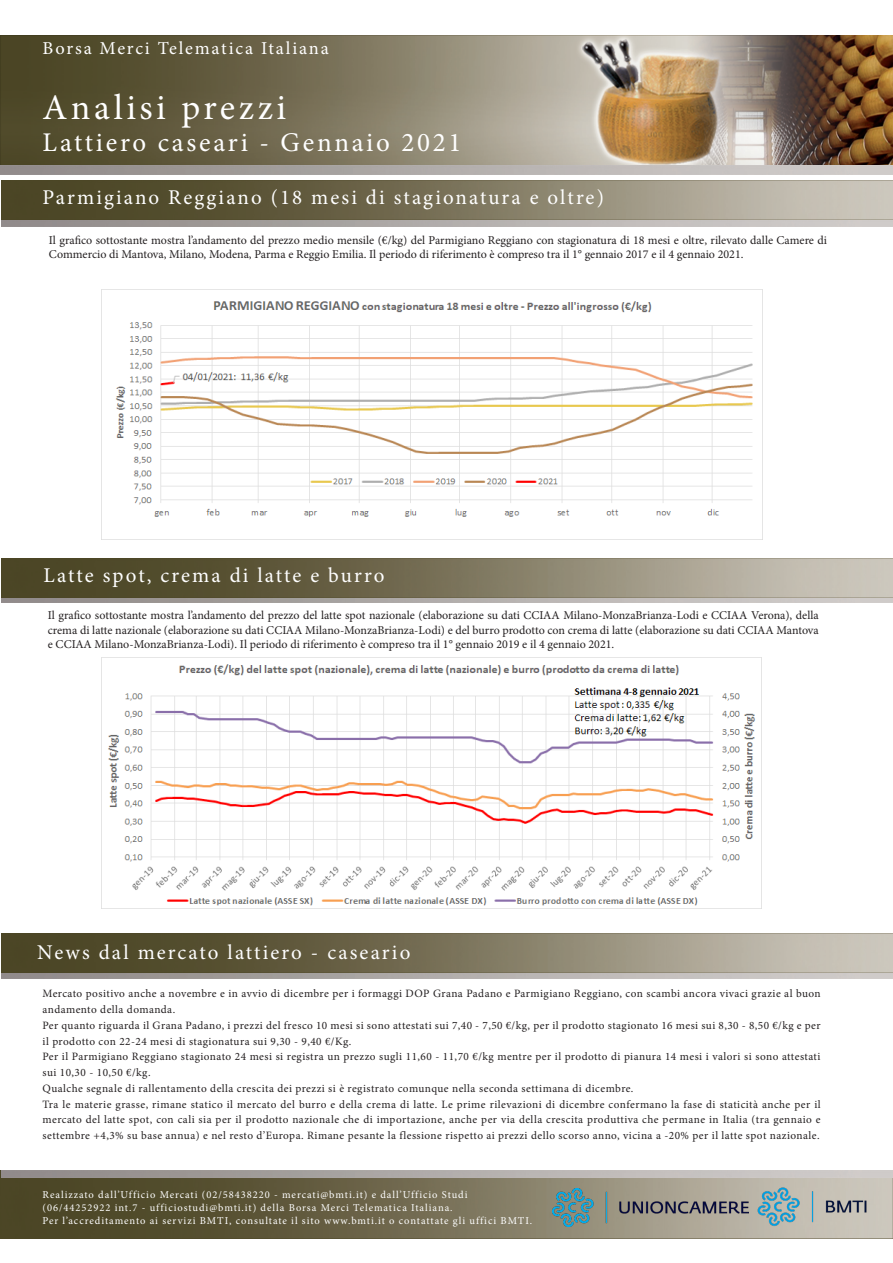
<style>
.page{position:relative;width:893px;height:1263px;background:#fff}
.page>*{position:absolute;margin:0;border:0;box-sizing:border-box;transform-origin:0 0}
.t1{font:36px "Minion Pro";letter-spacing:.1em;color:#fff}
.t2{font:27px "Minion Pro";letter-spacing:.1em;color:#fff}
.t3{font:21px "Minion Pro";letter-spacing:.1em;color:#fff}
.t4{font:18.15px "Minion Pro";letter-spacing:.1em;color:#fff}
.t5{font:12px/14.4px "Minion Pro";color:#231f20;text-align:justify}
.t6{font:11.25px/15.8px "Minion Pro";letter-spacing:.04em;color:#231f20}
.t7{font:10.5px "Minion Pro";letter-spacing:.09em;color:#fff}
</style>
<div class="page">
<img style="left:0;top:35px;width:893px;height:139px">
<img style="left:1px;top:933px;width:892px;height:45px">
<img style="left:1px;top:181px;width:892px;height:46px">
<img style="left:1px;top:558px;width:892px;height:45px">
<img style="left:101px;top:290px;width:662px;height:250px">
<img style="left:0;top:1170px;width:893px;height:68px">
<img style="left:753px;top:1177px;width:117px;height:59px">
<img style="left:1px;top:1170px;width:892px;height:7px">
<img style="left:101px;top:658px;width:661px;height:250px">
<img style="left:553px;top:1189px;width:196px;height:37px">
<p class="t4" style="left:43px;top:36px;width:288px">Borsa Merci Telematica Italiana</p>
<p class="t1" style="left:43px;top:83px;width:245px">Analisi prezzi</p>
<p class="t2" style="left:43px;top:124px;width:420px">Lattiero caseari - Gennaio 2021</p>
<p class="t3" style="left:43px;top:183px;width:563px">Parmigiano Reggiano (18 mesi di stagionatura e oltre)</p>
<p class="t5" style="left:49px;top:233px;width:780px">Il grafico sottostante mostra l’andamento del prezzo medio mensile (€/kg) del Parmigiano Reggiano con stagionatura di 18 mesi e oltre, rilevato dalle Camere di<br>Commercio di Mantova, Milano, Modena, Parma e Reggio Emilia. Il periodo di riferimento è compreso tra il 1° gennaio 2017 e il 4 gennaio 2021.</p>
<p class="t3" style="left:44px;top:561px;width:342px">Latte spot, crema di latte e burro</p>
<p class="t5" style="left:48px;top:608px;width:772px">Il grafico sottostante mostra l’andamento del prezzo del latte spot nazionale (elaborazione su dati CCIAA Milano-MonzaBrianza-Lodi e CCIAA Verona), della crema di latte nazionale (elaborazione su dati CCIAA Milano-MonzaBrianza-Lodi) e del burro prodotto con crema di latte (elaborazione su dati CCIAA Mantova e CCIAA Milano-MonzaBrianza-Lodi). Il periodo di riferimento è compreso tra il 1° gennaio 2019 e il 4 gennaio 2021.</p>
<p class="t3" style="left:37px;top:938px;width:375px">News dal mercato lattiero - caseario</p>
<p class="t6" style="left:43px;top:986px;width:780px">Mercato positivo anche a novembre e in avvio di dicembre per i formaggi DOP Grana Padano e Parmigiano Reggiano, con scambi ancora vivaci grazie al buon andamento della domanda.</p>
<p class="t6" style="left:43px;top:1017px;width:780px">Per quanto riguarda il Grana Padano, i prezzi del fresco 10 mesi si sono attestati sui 7,40 - 7,50 €/kg, per il prodotto stagionato 16 mesi sui 8,30 - 8,50 €/kg e per il prodotto con 22-24 mesi di stagionatura sui 9,30 - 9,40 €/Kg.</p>
<p class="t6" style="left:43px;top:1049px;width:780px">Per il Parmigiano Reggiano stagionato 24 mesi si registra un prezzo sugli 11,60 - 11,70 €/kg mentre per il prodotto di pianura 14 mesi i valori si sono attestati sui 10,30 - 10,50 €/kg.</p>
<p class="t6" style="left:43px;top:1080px;width:592px">Qualche segnale di rallentamento della crescita dei prezzi si è registrato comunque nella seconda settimana di dicembre.</p>
<p class="t6" style="left:43px;top:1096px;width:780px;text-align:justify">Tra le materie grasse, rimane statico il mercato del burro e della crema di latte. Le prime rilevazioni di dicembre confermano la fase di staticità anche per il mercato del latte spot, con cali sia per il prodotto nazionale che di importazione, anche per via della crescita produttiva che permane in Italia (tra gennaio e settembre +4,3% su base annua) e nel resto d’Europa. Rimane pesante la flessione rispetto ai prezzi dello scorso anno, vicina a -20% per il latte spot nazionale.</p>
<p class="t7" style="left:43px;top:1188px;width:427px">Realizzato dall’Ufficio Mercati (02/58438220 - mercati@bmti.it) e dall’Ufficio Studi</p>
<p class="t7" style="left:43px;top:1200px;width:412px">(06/44252922 int.7 - ufficiostudi@bmti.it) della Borsa Merci Telematica Italiana.</p>
<p class="t7" style="left:43px;top:1213px;width:491px">Per l’accreditamento ai servizi BMTI, consultate il sito www.bmti.it o contattate gli uffici BMTI.</p>
</div>
